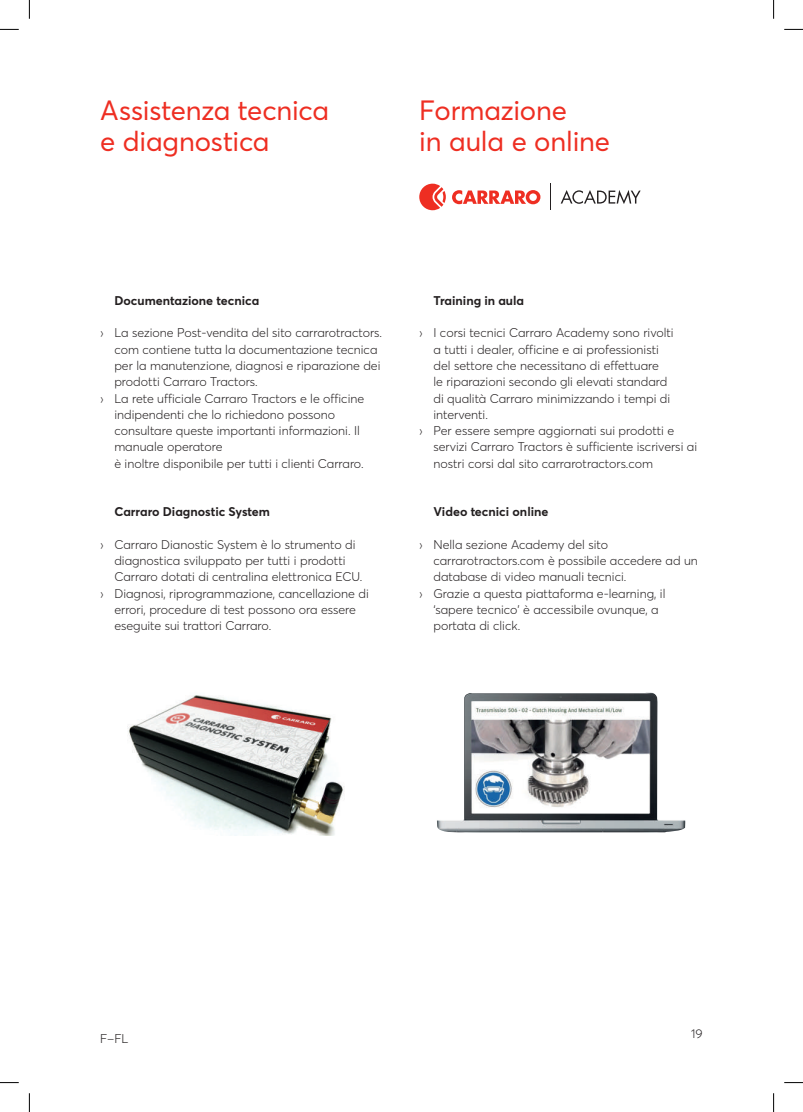
<style>
.page{position:relative;width:803px;height:1112px;background:#fff}
.page>*{position:absolute;margin:0;border:0;box-sizing:border-box;transform-origin:0 0}
.t1{font:27.5px/31.2px "Averta PE";letter-spacing:-.005em;color:#ee2e22}
.t2{font:300 12.5px "Averta PE";color:#231f20}
.t3{font:700 12.5px "Averta PE";color:#231f20}
</style>
<div class="page">
<img style="left:437px;top:692px;width:248px;height:140px">
<img style="left:128px;top:695px;width:217px;height:140px">
<svg style="left:419px;top:184px;width:27px;height:26px"></svg>
<svg style="left:452px;top:190px;width:88px;height:14px"></svg>
<svg style="left:550px;top:184px;width:1px;height:26px"></svg>
<svg style="left:561px;top:190px;width:80px;height:14px"></svg>
<svg style="left:0;top:29px;width:19px;height:1px"></svg>
<svg style="left:784px;top:29px;width:19px;height:1px"></svg>
<svg style="left:0;top:1082px;width:19px;height:1px"></svg>
<svg style="left:784px;top:1082px;width:19px;height:1px"></svg>
<svg style="left:29px;top:0;width:1px;height:19px"></svg>
<svg style="left:29px;top:1093px;width:1px;height:18px"></svg>
<svg style="left:773px;top:0;width:1px;height:19px"></svg>
<svg style="left:773px;top:1093px;width:1px;height:18px"></svg>
<h1 class="t1" style="left:100px;top:93px;width:230px">Assistenza tecnica e diagnostica</h1>
<h1 class="t1" style="left:419px;top:93px;width:192px">Formazione<br>in aula e online</h1>
<p class="t3" style="left:114px;top:291px;width:146px">Documentazione tecnica</p>
<p class="t2" style="left:100px;top:324px;width:283px">› La sezione Post-vendita del sito carrarotractors.</p>
<p class="t2" style="left:114px;top:340px;width:265px">com contiene tutta la documentazione tecnica</p>
<p class="t2" style="left:114px;top:357px;width:268px">per la manutenzione, diagnosi e riparazione dei</p>
<p class="t2" style="left:114px;top:373px;width:145px">prodotti Carraro Tractors.</p>
<p class="t2" style="left:100px;top:389px;width:265px">› La rete ufficiale Carraro Tractors e le officine</p>
<p class="t2" style="left:114px;top:405px;width:222px">indipendenti che lo richiedono possono</p>
<p class="t2" style="left:114px;top:422px;width:247px">consultare queste importanti informazioni. Il</p>
<p class="t2" style="left:114px;top:438px;width:110px">manuale operatore</p>
<p class="t2" style="left:114px;top:454px;width:251px">è inoltre disponibile per tutti i clienti Carraro.</p>
<p class="t3" style="left:114px;top:503px;width:157px">Carraro Diagnostic System</p>
<p class="t2" style="left:100px;top:535px;width:257px">› Carraro Dianostic System è lo strumento di</p>
<p class="t2" style="left:114px;top:552px;width:233px">diagnostica sviluppato per tutti i prodotti</p>
<p class="t2" style="left:114px;top:568px;width:249px">Carraro dotati di centralina elettronica ECU.</p>
<p class="t2" style="left:100px;top:584px;width:270px">› Diagnosi, riprogrammazione, cancellazione di</p>
<p class="t2" style="left:114px;top:600px;width:243px">errori, procedure di test possono ora essere</p>
<p class="t2" style="left:114px;top:617px;width:158px">eseguite sui trattori Carraro.</p>
<p class="t3" style="left:433px;top:291px;width:92px">Training in aula</p>
<p class="t2" style="left:419px;top:324px;width:256px">› I corsi tecnici Carraro Academy sono rivolti</p>
<p class="t2" style="left:433px;top:340px;width:227px">a tutti i dealer, officine e ai professionisti</p>
<p class="t2" style="left:433px;top:357px;width:227px">del settore che necessitano di effettuare</p>
<p class="t2" style="left:433px;top:373px;width:235px">le riparazioni secondo gli elevati standard</p>
<p class="t2" style="left:433px;top:389px;width:238px">di qualità Carraro minimizzando i tempi di</p>
<p class="t2" style="left:433px;top:405px;width:56px">interventi.</p>
<p class="t2" style="left:419px;top:422px;width:256px">› Per essere sempre aggiornati sui prodotti e</p>
<p class="t2" style="left:433px;top:438px;width:265px">servizi Carraro Tractors è sufficiente iscriversi ai</p>
<p class="t2" style="left:433px;top:454px;width:221px">nostri corsi dal sito carrarotractors.com</p>
<p class="t3" style="left:433px;top:503px;width:116px">Video tecnici online</p>
<p class="t2" style="left:419px;top:535px;width:190px">› Nella sezione Academy del sito</p>
<p class="t2" style="left:433px;top:552px;width:266px">carrarotractors.com è possibile accedere ad un</p>
<p class="t2" style="left:433px;top:568px;width:194px">database di video manuali tecnici.</p>
<p class="t2" style="left:419px;top:584px;width:248px">› Grazie a questa piattaforma e-learning, il</p>
<p class="t2" style="left:433px;top:600px;width:227px">‘sapere tecnico' è accessibile ovunque, a</p>
<p class="t2" style="left:433px;top:617px;width:88px">portata di click.</p>
<p class="t2" style="left:100px;top:1029px;width:30px">F–FL</p>
<p class="t2" style="left:691px;top:1025px;width:13px">19</p>
</div>
